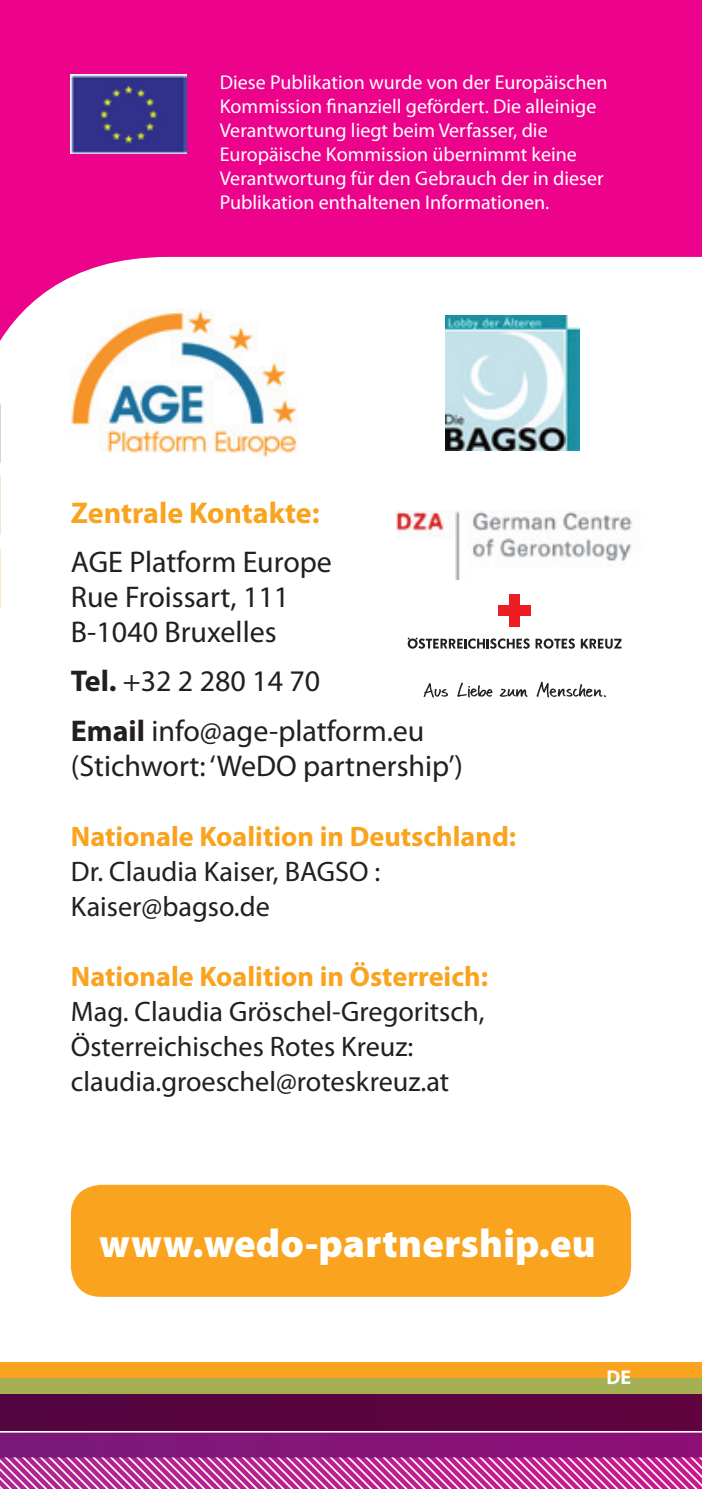
<style>
.page{position:relative;width:702px;height:1489px;background:#fff}
.page>*{position:absolute;margin:0;border:0;box-sizing:border-box;transform-origin:0 0}
.t1{font:900 40px "Myriad Pro";letter-spacing:.005em;color:#fff}
.t2{font:30px/35px "Myriad Pro";color:#231f20}
.t3{font:700 30px "Myriad Pro";color:#f9a31f}
.t4{font:28.25px/35px "Myriad Pro";color:#231f20}
.t5{font:700 28.25px "Myriad Pro";color:#f9a31f}
.t6{font:20px/24px "Myriad Pro";color:#fff}
.t7{font:700 20px "Myriad Pro";color:#fff}
.s1{font-weight:700}
</style>
<div class="page">
<svg style="left:0;top:73px;width:701px;height:387px;fill:#ed028c"></svg>
<div style="left:0;top:0;width:702px;height:73px;background:#ed028c"></div>
<svg style="left:701px;top:73px;width:1px;height:184px"></svg>
<img style="left:71px;top:74px;width:116px;height:79px">
<img style="left:71px;top:308px;width:227px;height:149px">
<svg style="left:0;top:1457px;width:702px;height:31px"></svg>
<div style="left:0;top:1431px;width:702px;height:26px;background:#851577"></div>
<div style="left:0;top:1392px;width:702px;height:39px;background:#5a043f"></div>
<hr style="left:0;top:1430px;width:702px;height:2px;background:#fff">
<div style="left:0;top:1362px;width:702px;height:15px;background:#f9a31f"></div>
<div style="left:0;top:1377px;width:702px;height:15px;background:#a5af53"></div>
<div style="left:71px;top:1184px;width:560px;height:112px;background:#f9a31f;border-radius:30px"></div>
<img style="left:396px;top:511px;width:237px;height:68px">
<img style="left:445px;top:315px;width:134px;height:135px">
<img style="left:423px;top:681px;width:183px;height:17px">
<div style="left:509px;top:593px;width:11px;height:33px;background:#ee1d23"></div>
<div style="left:498px;top:604px;width:33px;height:11px;background:#ee1d23"></div>
<svg style="left:407px;top:637px;width:122px;height:11px"></svg>
<svg style="left:535px;top:638px;width:86px;height:10px"></svg>
<p class="t6" style="left:220px;top:70px;width:389px">Diese Publikation wurde von der Europäischen Kommission finanziell gefördert. Die alleinige Verantwortung liegt beim Verfasser, die Europäische Kommission übernimmt keine Verantwortung für den Gebrauch der in dieser Publikation enthaltenen Informationen.</p>
<h2 class="t3" style="left:71px;top:493px;width:250px">Zentrale Kontakte:</h2>
<h2 class="t2" style="left:71px;top:544px;width:262px">AGE Platform Europe<br>Rue Froissart, 111<br>B-1040 Bruxelles</h2>
<h2 class="t2" style="left:71px;top:656px;width:355px;line-height:49.2px"><span class="s1">Tel.</span> +32 2 280 14 70<br><span class="s1">Email</span> info@age-platform.eu</h2>
<h2 class="t2" style="left:71px;top:747px;width:393px">(Stichwort: ‘WeDO partnership’)</h2>
<h3 class="t5" style="left:71px;top:817px;width:447px">Nationale Koalition in Deutschland:</h3>
<h3 class="t4" style="left:71px;top:853px;width:311px">Dr. Claudia Kaiser, BAGSO :<br>Kaiser@bagso.de</h3>
<h3 class="t5" style="left:71px;top:957px;width:418px">Nationale Koalition in Österreich:</h3>
<h3 class="t4" style="left:71px;top:993px;width:415px">Mag. Claudia Gröschel-Gregoritsch,<br>Österreichisches Rotes Kreuz: claudia.groeschel@roteskreuz.at</h3>
<h1 class="t1" style="left:99px;top:1220px;width:498px">www.wedo-partnership.eu</h1>
<p class="t7" style="left:606px;top:1364px;width:26px">DE</p>
</div>
